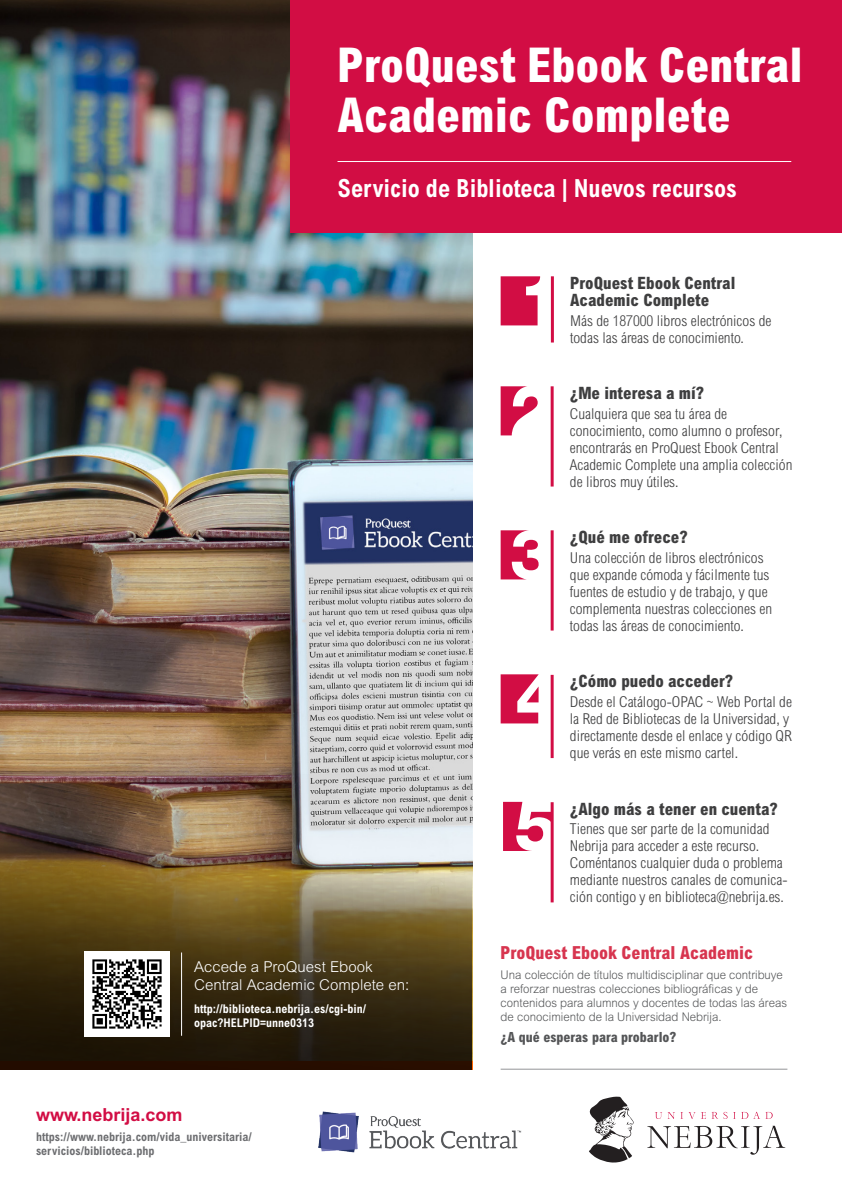
<style>
.page{position:relative;width:842px;height:1191px;background:#fff}
.page>*{position:absolute;margin:0;border:0;box-sizing:border-box;transform-origin:0 0}
.titular{font:800 condensed 48px/50px "Arial MT Pro";color:#fff}
.titular-2{font:700 condensed 25px "Arial MT Pro";color:#fff}
.t1{font:800 condensed 18px "Arial MT Pro";color:#d7354f}
.t2{font:700 18px "Arial MT Pro";color:#d20d44}
.t3{font:800 condensed 17px/17px "Arial MT Pro";color:#3e3e3f}
.t4{font:300 condensed 15px/17px "Arial MT Pro";color:#3e3e3f}
.t5{font:300 15px/18px "Arial MT Pro";color:#fff}
.t6{font:800 condensed 14px "Arial MT Pro";color:#545557}
.t7{font:300 12px/14px "Arial MT Pro";color:#545557;scale:.95 1}
.t8{font:700 condensed 12px/14px "Arial MT Pro";color:#6c6d70}
.t9{font:700 condensed 12px/14.4px "Arial MT Pro";color:#fff}
</style>
<div class="page">
<img style="left:0;top:0;width:472px;height:774px">
<img style="left:0;top:774px;width:472px;height:295px">
<div style="left:291px;top:0;width:551px;height:232px;background:#d20d44"></div>
<hr style="left:501px;top:1069px;width:286px;height:1px;background:#939598">
<svg style="left:589px;top:1096px;width:45px;height:66px"></svg>
<svg style="left:655px;top:1111px;width:118px;height:8px"></svg>
<svg style="left:647px;top:1125px;width:138px;height:29px"></svg>
<hr style="left:181px;top:952px;width:1px;height:83px;background:#fff">
<hr style="left:337px;top:161px;width:454px;height:1px;background:#fff">
<img style="left:85px;top:951px;width:84px;height:85px">
<hr style="left:551px;top:276px;width:3px;height:66px;background:#d20d44">
<svg style="left:501px;top:276px;width:39px;height:49px;background:#d72a5a"></svg>
<hr style="left:551px;top:386px;width:3px;height:100px;background:#d20d44">
<svg style="left:501px;top:386px;width:37px;height:49px"></svg>
<hr style="left:551px;top:530px;width:3px;height:100px;background:#d20d44">
<svg style="left:501px;top:530px;width:38px;height:49px"></svg>
<hr style="left:551px;top:675px;width:3px;height:83px;background:#d20d44">
<svg style="left:501px;top:674px;width:38px;height:49px"></svg>
<hr style="left:551px;top:802px;width:3px;height:100px;background:#d20d44">
<svg style="left:503px;top:802px;width:49px;height:49px"></svg>
<img style="left:318px;top:1111px;width:204px;height:42px">
<p class="titular" style="left:337px;top:41px;width:467px">ProQuest Ebook Central<br>Academic Complete</p>
<p class="titular-2" style="left:337px;top:173px;width:401px">Servicio de Biblioteca | Nuevos recursos</p>
<p class="t3" style="left:570px;top:275px;width:167px">ProQuest Ebook Central<br>Academic Complete</p>
<p class="t4" style="left:570px;top:312px;width:203px">Más de 187000 libros electrónicos de todas las áreas de conocimiento.</p>
<p class="t3" style="left:570px;top:385px;width:136px">¿Me interesa a mí?</p>
<p class="t4" style="left:570px;top:405px;width:224px">Cualquiera que sea tu área de conocimiento, como alumno o profesor, encontrarás en ProQuest Ebook Central Academic Complete una amplia colección de libros muy útiles.</p>
<p class="t3" style="left:570px;top:529px;width:120px">¿Qué me ofrece?</p>
<p class="t4" style="left:570px;top:549px;width:204px">Una colección de libros electrónicos que expande cómoda y fácilmente tus fuentes de estudio y de trabajo, y que complementa nuestras colecciones en todas las áreas de conocimiento.</p>
<p class="t3" style="left:570px;top:673px;width:165px">¿Cómo puedo acceder?</p>
<p class="t4" style="left:570px;top:694px;width:224px">Desde el Catálogo-OPAC ~ Web Portal de la Red de Bibliotecas de la Universidad, y directamente desde el enlace y código QR que verás en este mismo cartel.</p>
<p class="t5" style="left:194px;top:958px;width:217px">Accede a ProQuest Ebook<br>Central Academic Complete en:</p>
<p class="t9" style="left:194px;top:1002px;width:173px">http://biblioteca.nebrija.es/cgi-bin/ opac?HELPID=unne0313</p>
<p class="t2" style="left:36px;top:1104px;width:148px">www.nebrija.com</p>
<p class="t8" style="left:36px;top:1130px;width:217px">https://www.nebrija.com/vida_universitaria/ servicios/biblioteca.php</p>
<p class="t3" style="left:570px;top:800px;width:210px">¿Algo más a tener en cuenta?</p>
<p class="t4" style="left:570px;top:821px;width:219px">Tienes que ser parte de la comunidad Nebrija para acceder a este recurso.<br>Coméntanos cualquier duda o problema mediante nuestros canales de comunica&shy;ción contigo y en biblioteca@nebrija.es.</p>
<p class="t1" style="left:501px;top:942px;width:254px">ProQuest Ebook Central Academic</p>
<p class="t7" style="left:501px;top:968px;width:303px">Una colección de títulos multidisciplinar que contribuye a reforzar nuestras colecciones bibliográficas y de contenidos para alumnos y docentes de todas las áreas de conocimiento de la Universidad Nebrija.</p>
<p class="t6" style="left:501px;top:1028px;width:177px">¿A qué esperas para probarlo?</p>
</div>
